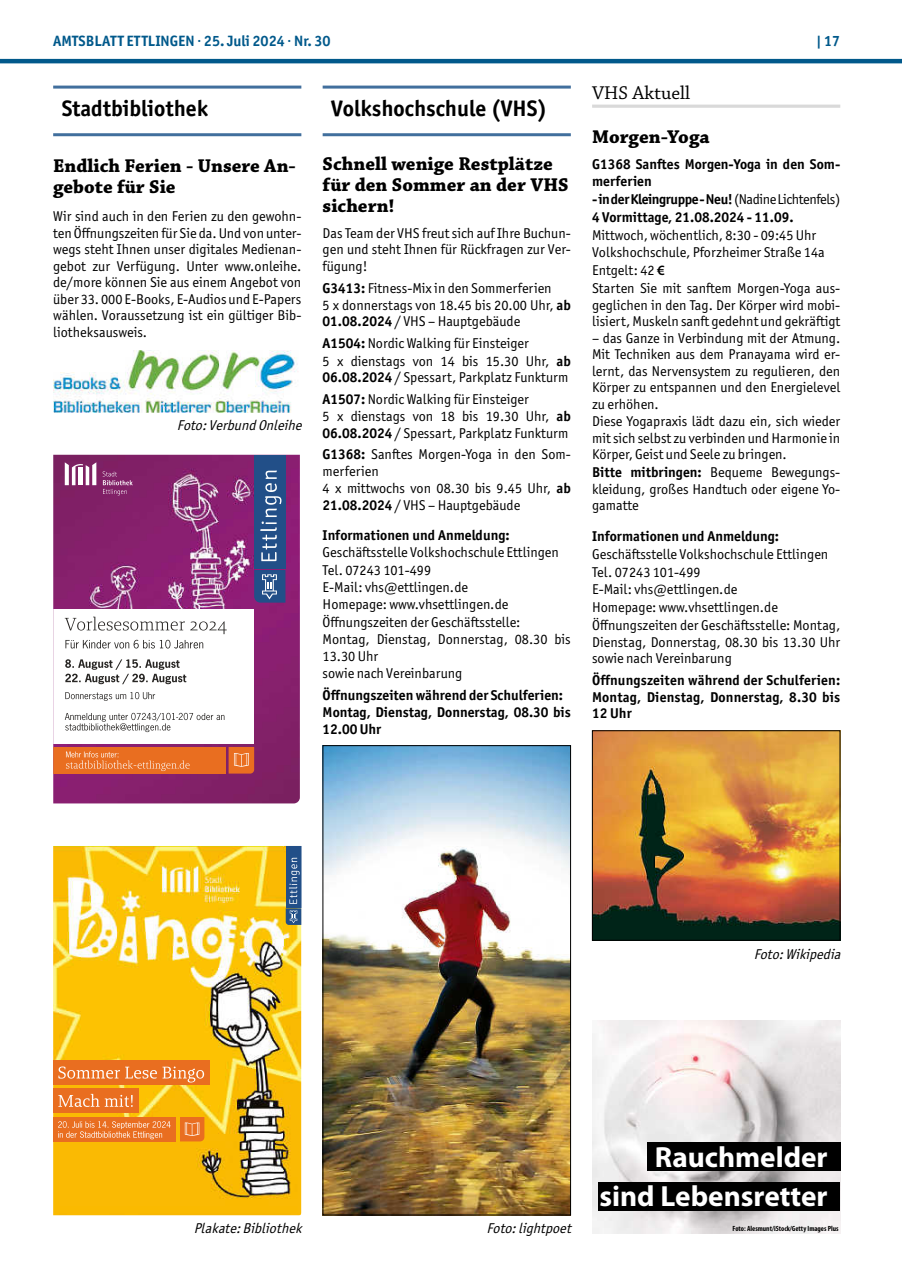
<style>
.page{position:relative;width:902px;height:1280px;background:#fff}
.page>*{position:absolute;margin:0;border:0;box-sizing:border-box;transform-origin:0 0}
.t1{font:700 29.25px/39px "Myriad Pro";color:#fff;text-align:right}
.t2{font:700 22.5px "Officina Sans ITC Pro";color:#000}
.t3{font:700 19.5px/21px "Chaparral Pro";color:#000}
.t4{font:19.5px "Chaparral Pro";color:#000}
.t5{font:700 15px "Officina Sans ITC Pro";color:#01598b}
.t6{font:14.25px/16.5px "Officina Sans ITC Pro";color:#000}
.t7{font:700 14.25px/16.5px "Officina Sans ITC Pro";color:#000}
.t8{font:700 14.25px/17.9px "Officina Sans ITC Pro";letter-spacing:-.03em;color:#000}
.t9{font:italic 14.25px "Officina Sans ITC Pro";color:#000}
.t10{font:700 condensed 7.5px "Myriad Pro";color:#000}
.s1{font-weight:700}
.s2{font-weight:400}
.s3{font-family:"Myriad Pro";font-weight:600}
</style>
<div class="page">
<hr style="left:0;top:59px;width:901px;height:4px;background:#01598b">
<hr style="left:53px;top:86px;width:248px;height:3px;background:#416f9d">
<hr style="left:53px;top:133px;width:248px;height:3px;background:#416f9d">
<img style="left:53px;top:351px;width:245px;height:61px">
<img style="left:53px;top:455px;width:247px;height:348px">
<div style="left:254px;top:455px;width:31px;height:113px;background:#224f88"></div>
<svg style="left:254px;top:570px;width:31px;height:33px"></svg>
<svg style="left:260px;top:470px;width:21px;height:91px"></svg>
<svg style="left:103px;top:471px;width:30px;height:24px"></svg>
<svg style="left:65px;top:462px;width:31px;height:23px"></svg>
<div style="left:53px;top:610px;width:201px;height:134px;background:#fff"></div>
<svg style="left:65px;top:617px;width:162px;height:17px"></svg>
<svg style="left:65px;top:640px;width:138px;height:8px"></svg>
<svg style="left:65px;top:659px;width:121px;height:25px"></svg>
<svg style="left:65px;top:692px;width:90px;height:9px"></svg>
<svg style="left:65px;top:713px;width:159px;height:19px"></svg>
<div style="left:53px;top:747px;width:172px;height:27px;background:#e96e20"></div>
<svg style="left:66px;top:751px;width:123px;height:20px"></svg>
<svg style="left:228px;top:747px;width:26px;height:27px"></svg>
<svg style="left:53px;top:846px;width:248px;height:369px;background:#ecb933"></svg>
<hr style="left:322px;top:86px;width:248px;height:3px;background:#416f9d">
<hr style="left:322px;top:133px;width:248px;height:3px;background:#416f9d">
<img style="left:324px;top:747px;width:244px;height:466px">
<div style="left:322px;top:745px;width:248px;height:470px;border:1px solid #000"></div>
<hr style="left:592px;top:105px;width:248px;height:3px;background:#d9d9d9">
<img style="left:594px;top:732px;width:244px;height:206px">
<div style="left:592px;top:730px;width:248px;height:210px;border:1px solid #000"></div>
<img style="left:592px;top:1020px;width:248px;height:213px">
<div style="left:647px;top:1142px;width:193px;height:29px;background:#000"></div>
<div style="left:598px;top:1182px;width:242px;height:28px;background:#000"></div>
<p class="t5" style="left:53px;top:31px;width:279px">AMTSBLATT ETTLINGEN · 25. Juli 2024 · Nr. 30</p>
<p class="t5" style="left:816px;top:31px;width:26px">| 17</p>
<h2 class="t2" style="left:62px;top:95px;width:148px">Stadtbibliothek</h2>
<h3 class="t3" style="left:53px;top:156px;width:244px">Endlich Ferien - Unsere An&shy;gebote für Sie</h3>
<p class="t6" style="left:53px;top:208px;width:250px;text-align:justify">Wir sind auch in den Ferien zu den gewohn&shy;ten Öffnungszeiten für Sie da. Und von unter&shy;wegs steht Ihnen unser digitales Medienan&shy;gebot zur Verfügung. Unter www.onleihe. de/more können Sie aus einem Angebot von über 33. 000 E-Books, E-Audios und E-Papers wählen. Voraussetzung ist ein gültiger Bib&shy;liotheksausweis.</p>
<p class="t9" style="left:177px;top:417px;width:130px">Foto:VerbundOnleihe</p>
<h2 class="t2" style="left:331px;top:95px;width:218px">Volkshochschule (VHS)</h2>
<h3 class="t3" style="left:322px;top:154px;width:247px">Schnell wenige Restplätze für den Sommer an der VHS sichern!</h3>
<p class="t6" style="left:322px;top:225px;width:250px;text-align:justify">Das Team der VHS freut sich auf Ihre Buchun&shy;gen und steht Ihnen für Rückfragen zur Ver&shy;fügung!</p>
<p class="t6" style="left:322px;top:279px;width:250px;line-height:17px"><span class="s1">G3413:</span> Fitness-Mix in den Sommerferien<br>5 x donnerstags von 18.45 bis 20.00 Uhr, <span class="s1">ab<br>01.08.2024</span> / VHS – Hauptgebäude</p>
<p class="t6" style="left:322px;top:335px;width:250px;line-height:17px"><span class="s1">A1504:</span> Nordic Walking für Einsteiger<br>5 x dienstags von 14 bis 15.30 Uhr, <span class="s1">ab<br>06.08.2024</span> / Spessart, Parkplatz Funkturm</p>
<p class="t6" style="left:322px;top:390px;width:250px;line-height:17px"><span class="s1">A1507:</span> Nordic Walking für Einsteiger<br>5 x dienstags von 18 bis 19.30 Uhr, <span class="s1">ab<br>06.08.2024</span> / Spessart, Parkplatz Funkturm</p>
<p class="t6" style="left:322px;top:446px;width:250px"><span class="s1">G1368:</span> Sanftes Morgen-Yoga in den Som&shy;merferien<br>4 x mittwochs von 08.30 bis 9.45 Uhr, <span class="s1">ab<br>21.08.2024</span> / VHS – Hauptgebäude</p>
<p class="t7" style="left:322px;top:527px;width:188px">Informationen und Anmeldung:</p>
<p class="t6" style="left:322px;top:544px;width:250px;line-height:17.2px">Geschäftsstelle Volkshochschule Ettlingen<br>Tel. 07243 101-499<br>E-Mail: vhs@ettlingen.de<br>Homepage: www.vhsettlingen.de<br>Öffnungszeiten der Geschäftsstelle:<br>Montag, Dienstag, Donnerstag, 08.30 bis<br>13.30 Uhr<br>sowie nach Vereinbarung</p>
<p class="t7" style="left:322px;top:686px;width:250px;line-height:17px">Öffnungszeiten während der Schulferien:<br>Montag, Dienstag, Donnerstag, 08.30 bis<br>12.00 Uhr</p>
<h3 class="t4" style="left:592px;top:82px;width:100px">VHS Aktuell</h3>
<h3 class="t3" style="left:592px;top:127px;width:119px">Morgen-Yoga</h3>
<p class="t7" style="left:592px;top:156px;width:250px">G1368 Sanftes Morgen-Yoga in den Som&shy;merferien</p>
<p class="t8" style="left:592px;top:190px;width:250px">- in der Kleingruppe -Neu! <span class="s2">(Nadine Lichtenfels)<br></span>4 Vormittage, 21.08.2024 - 11.09.</p>
<p class="t6" style="left:592px;top:226px;width:250px;line-height:17.9px">Mittwoch, wöchentlich, 8:30 - 09:45 Uhr Volkshochschule, Pforzheimer Straße 14a Entgelt: 42 <span class="s3">€<br></span>Starten Sie mit sanftem Morgen-Yoga aus-</p>
<p class="t6" style="left:592px;top:296px;width:250px">geglichen in den Tag. Der Körper wird mobi&shy;lisiert, Muskeln sanft gedehnt und gekräftigt</p>
<p class="t6" style="left:592px;top:329px;width:250px;text-align:justify">– das Ganze in Verbindung mit der Atmung.<br>Mit Techniken aus dem Pranayama wird er&shy;lernt, das Nervensystem zu regulieren, den Körper zu entspannen und den Energielevel zu erhöhen.</p>
<p class="t6" style="left:592px;top:413px;width:250px;text-align:justify">Diese Yogapraxis lädt dazu ein, sich wieder mit sich selbst zu verbinden und Harmonie in Körper, Geist und Seele zu bringen.</p>
<p class="t6" style="left:592px;top:464px;width:250px;text-align:justify"><span class="s1">Bitte mitbringen:</span> Bequeme Bewegungs&shy;kleidung, großes Handtuch oder eigene Yo&shy;gamatte</p>
<p class="t7" style="left:592px;top:528px;width:188px">Informationen und Anmeldung:</p>
<p class="t6" style="left:592px;top:545px;width:250px;line-height:17.9px">Geschäftsstelle Volkshochschule Ettlingen Tel. 07243 101-499<br>E-Mail: vhs@ettlingen.de<br>Homepage: www.vhsettlingen.de Öffnungszeiten der Geschäftsstelle: Montag,</p>
<p class="t6" style="left:592px;top:634px;width:250px">Dienstag, Donnerstag, 08.30 bis 13.30 Uhr sowie nach Vereinbarung</p>
<p class="t7" style="left:592px;top:672px;width:250px;text-align:justify">Öffnungszeiten während der Schulferien:<br>Montag, Dienstag, Donnerstag, 8.30 bis 12 Uhr</p>
<p class="t9" style="left:194px;top:1220px;width:113px">Plakate:Bibliothek</p>
<p class="t9" style="left:753px;top:945px;width:92px">Foto:Wikipedia</p>
<p class="t9" style="left:486px;top:1220px;width:90px">Foto:lightpoet</p>
<h1 class="t1" style="left:599px;top:1136px;width:230px">Rauchmelder sind Lebensretter</h1>
<p class="t10" style="left:732px;top:1224px;width:107px">Foto: Alesmunt/iStock/Getty Images Plus</p>
</div>
